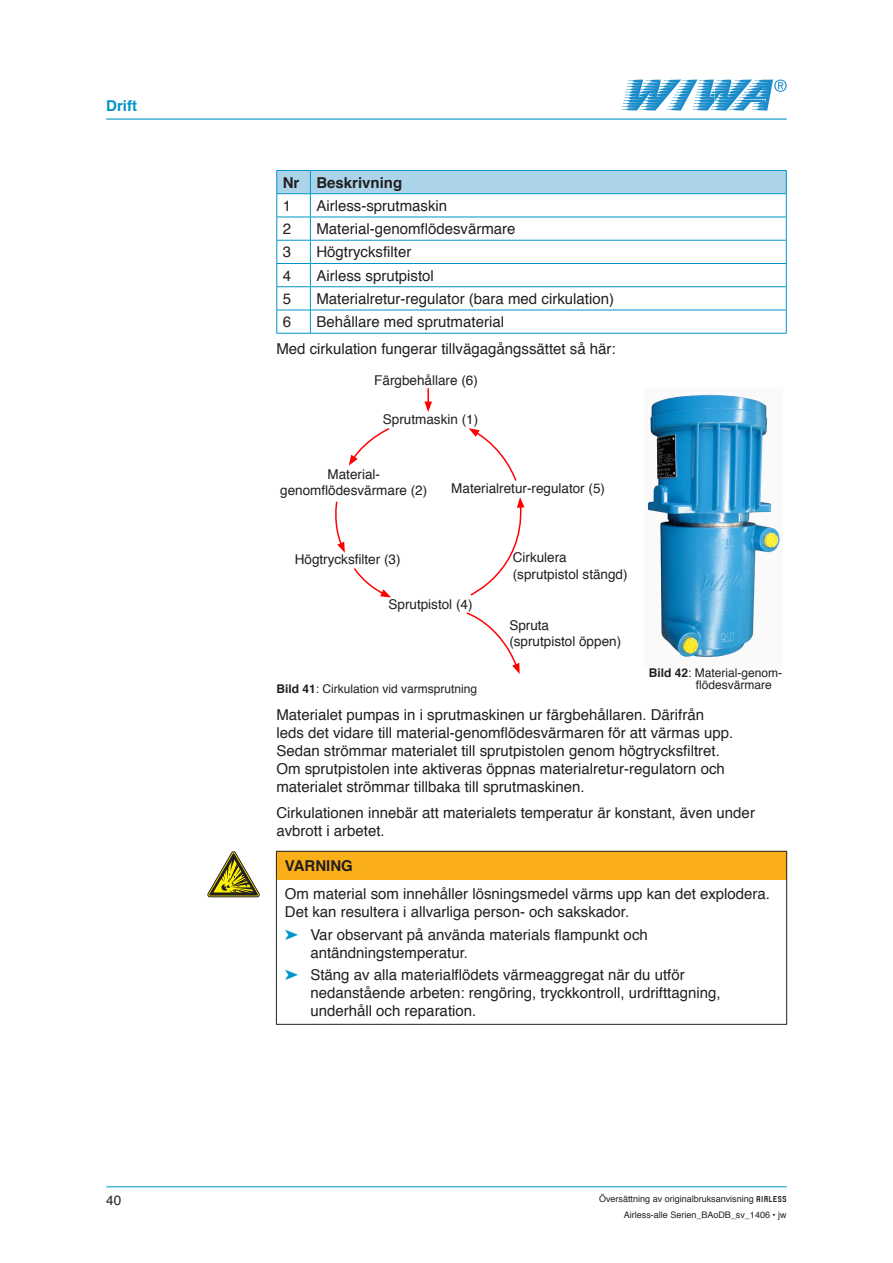
<style>
.page{position:relative;width:893px;height:1263px;background:#fff}
.page>*{position:absolute;margin:0;border:0;box-sizing:border-box;transform-origin:0 0}
.t1{font:15px/18px "Helvetica";color:#231f20}
.t2{font:700 15px "Helvetica";color:#231f20}
.t3{font:700 15px "Helvetica";color:#0094c8}
.t4{font:13.5px/16.2px "Helvetica";color:#231f20}
.t5{font:12px/12px "Helvetica";color:#231f20}
.t6{font:9px/16.2px "Helvetica";color:#231f20;text-align:right}
.s1{font-weight:700}
.s2{color:#0094c8}
.s3{font-family:"Robust ICG";font-weight:700}
</style>
<div class="page">
<hr style="left:106px;top:1186px;width:681px;height:1px;background:#0094c8">
<hr style="left:106px;top:118px;width:681px;height:2px;background:#0094c8">
<svg style="left:622px;top:80px;width:165px;height:31px"></svg>
<svg style="left:276px;top:170px;width:511px;height:163px"></svg>
<hr style="left:276px;top:333px;width:34px;height:1px;background:#0094c8">
<hr style="left:310px;top:333px;width:477px;height:1px;background:#0094c8">
<svg style="left:349px;top:428px;width:41px;height:38px"></svg>
<svg style="left:470px;top:497px;width:54px;height:99px"></svg>
<svg style="left:335px;top:501px;width:10px;height:52px"></svg>
<svg style="left:466px;top:612px;width:54px;height:62px"></svg>
<svg style="left:469px;top:428px;width:48px;height:53px"></svg>
<svg style="left:354px;top:568px;width:37px;height:29px"></svg>
<svg style="left:424px;top:388px;width:8px;height:24px"></svg>
<img style="left:647px;top:394px;width:133px;height:263px">
<div style="left:276px;top:851px;width:511px;height:28px;background:#faaf18"></div>
<hr style="left:276px;top:879px;width:1px;height:145px;background:#231f20">
<hr style="left:786px;top:879px;width:1px;height:145px;background:#231f20">
<hr style="left:276px;top:1024px;width:511px;height:1px;background:#231f20">
<hr style="left:276px;top:851px;width:511px;height:1px;background:#231f20">
<svg style="left:276px;top:852px;width:1px;height:27px"></svg>
<svg style="left:786px;top:852px;width:1px;height:27px"></svg>
<svg style="left:208px;top:852px;width:51px;height:45px"></svg>
<p class="t3" style="left:106px;top:93px;width:32px">Drift</p>
<p class="t2" style="left:283px;top:170px;width:121px">Nr Beskrivning</p>
<p class="t1" style="left:283px;top:197px;width:10px">1</p>
<p class="t1" style="left:316px;top:197px;width:132px">Airless-sprutmaskin</p>
<p class="t1" style="left:283px;top:220px;width:10px">2</p>
<p class="t1" style="left:316px;top:220px;width:201px">Material-genomflödesvärmare</p>
<p class="t1" style="left:283px;top:244px;width:10px">3</p>
<p class="t1" style="left:316px;top:244px;width:97px">Högtrycksfilter</p>
<p class="t1" style="left:283px;top:267px;width:10px">4</p>
<p class="t1" style="left:316px;top:267px;width:119px">Airless sprutpistol</p>
<p class="t1" style="left:283px;top:290px;width:10px">5</p>
<p class="t1" style="left:316px;top:290px;width:299px">Materialretur-regulator (bara med cirkulation)</p>
<p class="t1" style="left:283px;top:313px;width:10px">6</p>
<p class="t1" style="left:276px;top:309px;width:341px;line-height:26.8px;text-indent:40px">Behållare med sprutmaterial<br>Med cirkulation fungerar tillvägagångssättet så här:</p>
<p class="t4" style="left:374px;top:372px;width:105px">Färgbehållare (6)</p>
<p class="t4" style="left:383px;top:411px;width:97px">Sprutmaskin (1)</p>
<p class="t4" style="left:280px;top:467px;width:149px;text-align:center">Material&shy;genomflödesvärmare (2)</p>
<p class="t4" style="left:295px;top:552px;width:107px">Högtrycksfilter (3)</p>
<p class="t4" style="left:451px;top:480px;width:155px">Materialretur-regulator (5)</p>
<p class="t4" style="left:513px;top:550px;width:116px">Cirkulera (sprutpistol stängd)</p>
<p class="t4" style="left:389px;top:596px;width:86px">Sprutpistol (4)</p>
<p class="t4" style="left:509px;top:618px;width:113px">Spruta<br>(sprutpistol öppen)</p>
<p class="t5" style="left:696px;top:667px;width:88px;text-indent:-47px"><span class="s1">Bild 42</span>: Material-genom&shy;flödesvärmare</p>
<p class="t1" style="left:276px;top:706px;width:458px">Materialet pumpas in i sprutmaskinen ur färgbehållaren. Därifrån leds det vidare till material-genomflödesvärmaren för att värmas upp.<br>Sedan strömmar materialet till sprutpistolen genom högtrycksfiltret.<br>Om sprutpistolen inte aktiveras öppnas materialretur-regulatorn och materialet strömmar tillbaka till sprutmaskinen.</p>
<p class="t1" style="left:276px;top:804px;width:480px">Cirkulationen innebär att materialets temperatur är konstant, även under avbrott i arbetet.</p>
<p class="t2" style="left:285px;top:854px;width:70px">VARNING</p>
<p class="t1" style="left:285px;top:885px;width:487px">Om material som innehåller lösningsmedel värms upp kan det explodera.<br>Det kan resultera i allvarliga person- och sakskador.</p>
<p class="t1" style="left:310px;top:926px;width:339px;text-indent:-26px"><span class="s2">➤</span> Var observant på använda materials flampunkt och antändningstemperatur.</p>
<p class="t1" style="left:310px;top:966px;width:412px;text-indent:-26px"><span class="s2">➤</span> Stäng av alla materialflödets värmeaggregat när du utför nedanstående arbeten: rengöring, tryckkontroll, urdrifttagning, underhåll och reparation.</p>
<p class="t5" style="left:276px;top:683px;width:202px"><span class="s1">Bild 41</span>: Cirkulation vid varmsprutning</p>
<p class="t4" style="left:106px;top:1193px;width:17px">40</p>
<p class="t6" style="left:599px;top:1191px;width:189px">Översättning av originalbruksanvisning <span class="s3">AIRLESS<br></span>Airless-alle Serien_BAoDB_sv_1406 • jw</p>
</div>
